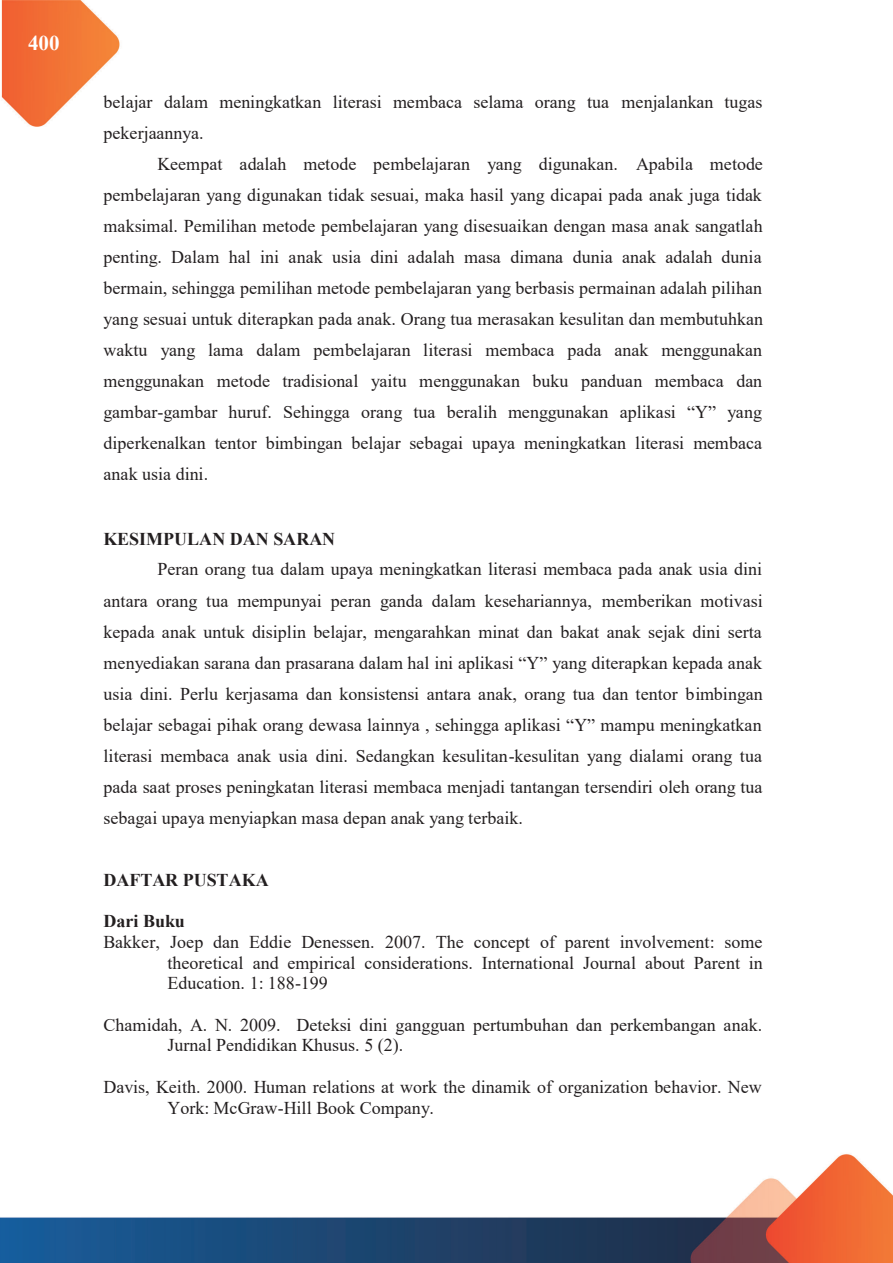
<style>
.page{position:relative;width:893px;height:1263px;background:#fff}
.page>*{position:absolute;margin:0;border:0;box-sizing:border-box;transform-origin:0 0}
.t1{font:700 21px "Times New Roman";color:#fff}
.t2{font:18px/31px "Times New Roman";color:#231f20}
.t3{font:700 18px "Times New Roman";letter-spacing:-.005em;color:#231f20}
</style>
<div class="page">
<img style="left:0;top:0;width:893px;height:1263px">
<div style="left:101px;top:91px;width:664px;height:31px;background:#fff"></div>
<div style="left:101px;top:122px;width:664px;height:31px;background:#fff"></div>
<div style="left:101px;top:153px;width:664px;height:31px;background:#fff"></div>
<div style="left:101px;top:184px;width:664px;height:31px;background:#fff"></div>
<div style="left:101px;top:215px;width:664px;height:31px;background:#fff"></div>
<div style="left:101px;top:246px;width:664px;height:31px;background:#fff"></div>
<div style="left:101px;top:277px;width:664px;height:32px;background:#fff"></div>
<div style="left:101px;top:309px;width:664px;height:30px;background:#fff"></div>
<div style="left:101px;top:339px;width:664px;height:32px;background:#fff"></div>
<div style="left:101px;top:371px;width:664px;height:31px;background:#fff"></div>
<div style="left:101px;top:402px;width:664px;height:31px;background:#fff"></div>
<div style="left:101px;top:433px;width:664px;height:31px;background:#fff"></div>
<div style="left:101px;top:464px;width:664px;height:31px;background:#fff"></div>
<div style="left:101px;top:559px;width:664px;height:31px;background:#fff"></div>
<div style="left:101px;top:590px;width:664px;height:31px;background:#fff"></div>
<div style="left:101px;top:621px;width:664px;height:31px;background:#fff"></div>
<div style="left:101px;top:652px;width:664px;height:31px;background:#fff"></div>
<div style="left:101px;top:683px;width:664px;height:31px;background:#fff"></div>
<div style="left:101px;top:714px;width:664px;height:31px;background:#fff"></div>
<div style="left:101px;top:745px;width:664px;height:31px;background:#fff"></div>
<div style="left:101px;top:776px;width:664px;height:31px;background:#fff"></div>
<div style="left:101px;top:807px;width:664px;height:31px;background:#fff"></div>
<div style="left:101px;top:890px;width:664px;height:21px;background:#fff"></div>
<p class="t1" style="left:28px;top:28px;width:33px">400</p>
<p class="t2" style="left:104px;top:85px;width:660px">belajar dalam meningkatkan literasi membaca selama orang tua menjalankan tugas pekerjaannya.</p>
<p class="t2" style="left:104px;top:148px;width:661px;text-align:justify;text-indent:54px">Keempat adalah metode pembelajaran yang digunakan. Apabila metode pembelajaran yang digunakan tidak sesuai, maka hasil yang dicapai pada anak juga tidak maksimal. Pemilihan metode pembelajaran yang disesuaikan dengan masa anak sangatlah penting. Dalam hal ini anak usia dini adalah masa dimana dunia anak adalah dunia bermain, sehingga pemilihan metode pembelajaran yang berbasis permainan adalah pilihan yang sesuai untuk diterapkan pada anak. Orang tua merasakan kesulitan dan membutuhkan waktu yang lama dalam pembelajaran literasi membaca pada anak menggunakan menggunakan metode tradisional yaitu menggunakan buku panduan membaca dan gambar-gambar huruf. Sehingga orang tua beralih menggunakan aplikasi “Y” yang diperkenalkan tentor bimbingan belajar sebagai upaya meningkatkan literasi membaca anak usia dini.</p>
<p class="t3" style="left:104px;top:526px;width:233px">KESIMPULAN DAN SARAN</p>
<p class="t2" style="left:104px;top:553px;width:661px;text-align:justify;text-indent:54px">Peran orang tua dalam upaya meningkatkan literasi membaca pada anak usia dini antara orang tua mempunyai peran ganda dalam kesehariannya, memberikan motivasi kepada anak untuk disiplin belajar, mengarahkan minat dan bakat anak sejak dini serta menyediakan sarana dan prasarana dalam hal ini aplikasi “Y” yang diterapkan kepada anak usia dini. Perlu kerjasama dan konsistensi antara anak, orang tua dan tentor bimbingan belajar sebagai pihak orang dewasa lainnya , sehingga aplikasi “Y” mampu meningkatkan literasi membaca anak usia dini. Sedangkan kesulitan-kesulitan yang dialami orang tua pada saat proses peningkatan literasi membaca menjadi tantangan tersendiri oleh orang tua sebagai upaya menyiapkan masa depan anak yang terbaik.</p>
<p class="t3" style="left:104px;top:867px;width:167px">DAFTAR PUSTAKA</p>
<p class="t3" style="left:104px;top:908px;width:83px">Dari Buku</p>
<p class="t2" style="left:167px;top:931px;width:597px;line-height:20.7px;text-align:justify;text-indent:-64px">Bakker, Joep dan Eddie Denessen. 2007. The concept of parent involvement: some theoretical and empirical considerations. International Journal about Parent in Education. 1: 188-199</p>
<p class="t2" style="left:167px;top:1014px;width:596px;line-height:20.7px;text-indent:-64px">Chamidah, A. N. 2009. Deteksi dini gangguan pertumbuhan dan perkembangan anak.<br>Jurnal Pendidikan Khusus. 5 (2).</p>
<p class="t2" style="left:167px;top:1076px;width:596px;line-height:20.7px;text-indent:-64px">Davis, Keith. 2000. Human relations at work the dinamik of organization behavior. New<br>York: McGraw-Hill Book Company.</p>
</div>
